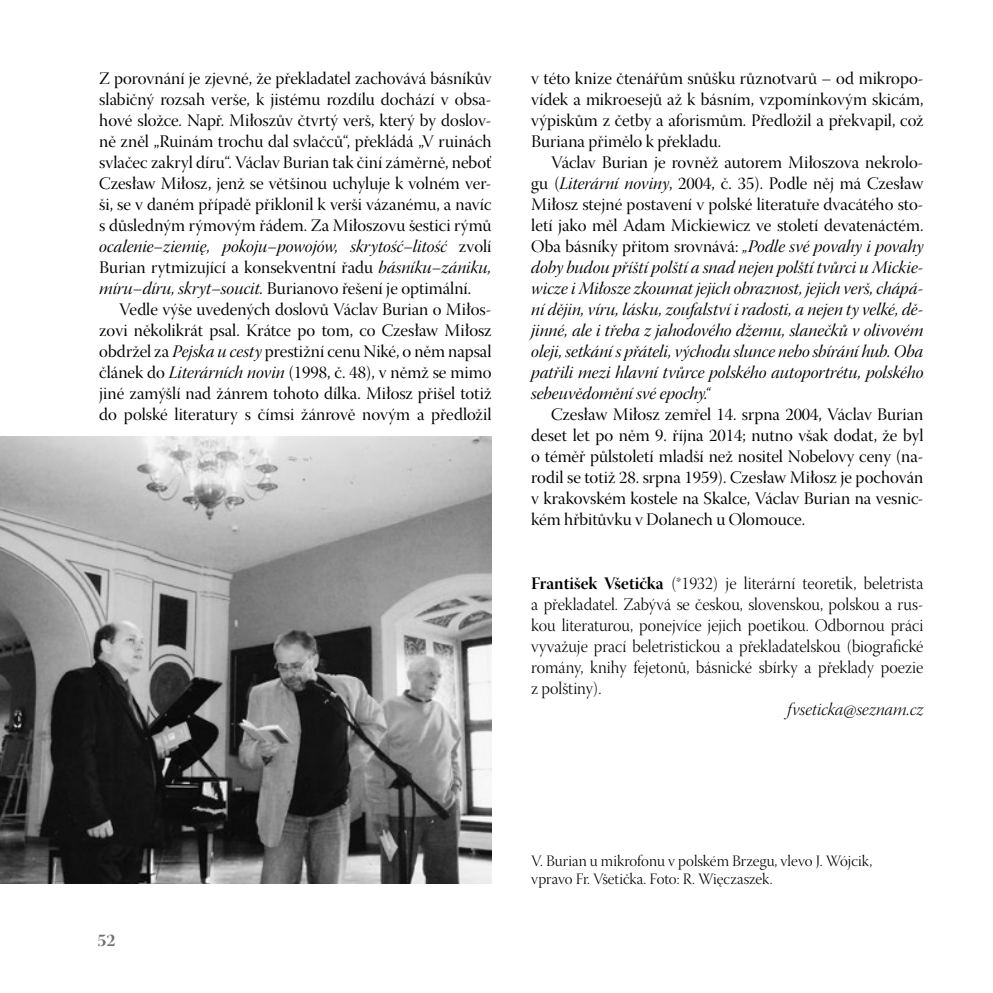
<style>
.page{position:relative;width:993px;height:993px;background:#fff}
.page>*{position:absolute;margin:0;border:0;box-sizing:border-box;transform-origin:0 0}
.Bez{font:17.5px/21px "Warnock Pro Disp";color:#000;text-align:justify}
.Bez-2{font:17.5px/21px "Warnock Pro It Disp";color:#000;text-align:justify}
.Autor_CV{font:17.5px/21px "Warnock Pro Light Disp";color:#000;text-align:justify}
.Autor_mail{font:17.5px "Warnock Pro Light It Disp";letter-spacing:.005em;color:#000}
.t1{font:17.5px "Warnock Pro Bold Disp";color:#6f6f6e}
.Popiska_foto{font:15.75px/17.5px "Warnock Pro Light Disp";color:#000}
.s1{font-family:"Warnock Pro It Disp"}
.s2{font-family:"Warnock Pro Disp"}
.s3{font-family:"Warnock Pro Bold Disp"}
</style>
<div class="page">
<img style="left:0;top:437px;width:491px;height:446px">
<p class="Bez" style="left:99px;top:70px;width:393px">Z porovnání je zjevné, že překladatel zachovává básníkův slabičný rozsah verše, k jistému rozdílu dochází v obsa&shy;hové složce. Např. Miłoszův čtvrtý verš, který by doslov&shy;ně zněl „Ruinám trochu dal svlačců“, překládá „V ruinách svlačec zakryl díru“. Václav Burian tak činí záměrně, neboť Czesław Miłosz, jenž se většinou uchyluje k volném ver&shy;ši, se v daném případě přiklonil k verši vázanému, a navíc s důsledným rýmovým řádem. Za Miłoszovu šestici rýmů <span class="s1">ocalenie–ziemię, pokoju–powojów, skrytość–litość</span> zvolí Burian rytmizující a konsekventní řadu <span class="s1">básníku–zániku, míru–díru, skryt–soucit.</span> Burianovo řešení je optimální.</p>
<p class="Bez" style="left:99px;top:301px;width:393px;text-indent:20px">Vedle výše uvedených doslovů Václav Burian o Miłos&shy;zovi několikrát psal. Krátce po tom, co Czesław Miłosz obdržel za <span class="s1">Pejska u cesty</span> prestižní cenu Niké, o něm napsal článek do <span class="s1">Literárních novin</span> (1998, č. 48), v němž se mimo jiné zamýšlí nad žánrem tohoto dílka. Miłosz přišel totiž do polské literatury s čímsi žánrově novým a předložil</p>
<p class="Bez" style="left:531px;top:70px;width:393px">v této knize čtenářům snůšku různotvarů – od mikropo&shy;vídek a mikroesejů až k básním, vzpomínkovým skicám, výpiskům z četby a aforismům. Předložil a překvapil, což Buriana přimělo k překladu.</p>
<p class="Bez-2" style="left:531px;top:154px;width:393px;text-indent:20px"><span class="s2">Václav Burian je rovněž autorem Miłoszova nekrolo&shy;gu (</span>Literární noviny<span class="s2">, 2004, č. 35). Podle něj má Czesław Miłosz stejné postavení v polské literatuře dvacátého sto&shy;letí jako měl Adam Mickiewicz ve století devatenáctém.<br>Oba básníky přitom srovnává:</span> „Podle své povahy i povahy doby budou příští polští a snad nejen polští tvůrci u Mickie&shy;wicze i Miłosze zkoumat jejich obraznost, jejich verš, chápá&shy;ní dějin, víru, lásku, zoufalství i radosti, a nejen ty velké, dě&shy;jinné, ale i třeba z jahodového džemu, slanečků v olivovém oleji, setkání s přáteli, východu slunce nebo sbírání hub. Oba patřili mezi hlavní tvůrce polského autoportrétu, polského sebeuvědomění své epochy.“</p>
<p class="Bez" style="left:531px;top:406px;width:393px;text-indent:20px">Czesław Miłosz zemřel 14. srpna 2004, Václav Burian deset let po něm 9. října 2014; nutno však dodat, že byl o téměř půlstoletí mladší než nositel Nobelovy ceny (na&shy;rodil se totiž 28. srpna 1959). Czesław Miłosz je pochován v krakovském kostele na Skalce, Václav Burian na vesnic&shy;kém hřbitůvku v Dolanech u Olomouce.</p>
<p class="Autor_CV" style="left:531px;top:573px;width:393px"><span class="s3">František Všetička</span> (*1932) je literární teoretik, beletrista a překladatel. Zabývá se českou, slovenskou, polskou a rus&shy;kou literaturou, ponejvíce jejich poetikou. Odbornou práci vyvažuje prací beletristickou a překladatelskou (biografické romány, knihy fejetonů, básnické sbírky a překlady poezie z polštiny).</p>
<p class="Autor_mail" style="left:787px;top:699px;width:137px">fvseticka@seznam.cz</p>
<p class="t1" style="left:98px;top:929px;width:19px">52</p>
<p class="Popiska_foto" style="left:531px;top:853px;width:342px">V. Burian u mikrofonu v polském Brzegu, vlevo J. Wójcik, vpravo Fr. Všetička. Foto: R. Więczaszek.</p>
</div>
